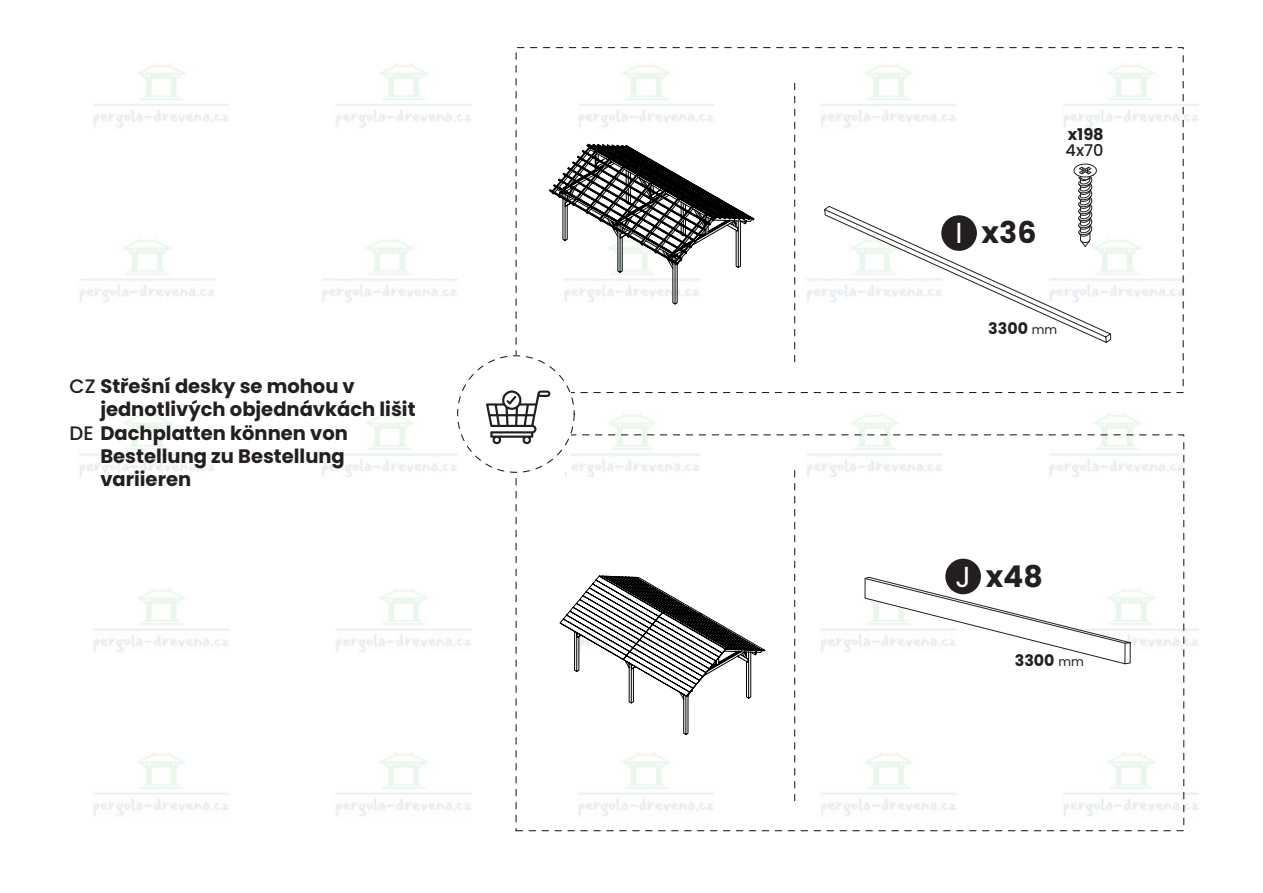
<style>
.page{position:relative;width:1263px;height:893px;background:#fff}
.page>*{position:absolute;margin:0;border:0;box-sizing:border-box;transform-origin:0 0}
.t1{font:700 30px "Poppins";color:#231f20}
.t2{font:700 19.5px "Poppins";color:#231f20}
.t3{font:500 16.2px "Poppins";color:#231f20}
.t4{font:700 16.2px "Poppins";color:#231f20}
.t5{font:700 15.9px "Poppins";color:#231f20}
.s1{font-weight:500}
.s2{font-weight:400;font-size:28.95px;color:#fff}
.s3{font-weight:400;font-size:12.3px}
</style>
<div class="page">
<img style="left:79px;top:63px;width:1120px;height:756px">
<svg style="left:794px;top:83px;width:1px;height:279px"></svg>
<svg style="left:794px;top:471px;width:1px;height:330px"></svg>
<svg style="left:824px;top:164px;width:287px;height:179px"></svg>
<div style="left:465px;top:356px;width:105px;height:116px;background:#fff"></div>
<svg style="left:486px;top:390px;width:64px;height:54px"></svg>
<svg style="left:559px;top:575px;width:206px;height:160px"></svg>
<svg style="left:549px;top:144px;width:205px;height:160px"></svg>
<svg style="left:864px;top:577px;width:267px;height:87px"></svg>
<div style="left:945px;top:559px;width:36px;height:35px;background:#231f20;border-radius:50%"></div>
<p class="t2" style="left:70px;top:375px;width:287px"><span class="s1">CZ</span> Střešní desky se mohou v</p>
<p class="t2" style="left:100px;top:398px;width:317px">jednotlivých objednávkách lišit</p>
<p class="t2" style="left:70px;top:421px;width:280px"><span class="s1">DE</span> Dachplatten können von</p>
<p class="t2" style="left:100px;top:445px;width:246px">Bestellung zu Bestellung</p>
<p class="t2" style="left:100px;top:468px;width:92px">variieren</p>
<p class="t4" style="left:1068px;top:125px;width:38px">x198</p>
<h1 class="t1" style="left:955px;top:216px;width:82px"><span class="s2">I</span> x36</h1>
<p class="t3" style="left:1066px;top:141px;width:40px">4x70</p>
<p class="t5" style="left:988px;top:319px;width:70px">3300 <span class="s3">mm</span></p>
<h1 class="t1" style="left:955px;top:559px;width:89px"><span class="s2">J</span> x48</h1>
<p class="t5" style="left:1015px;top:652px;width:71px">3300 <span class="s3">mm</span></p>
</div>
